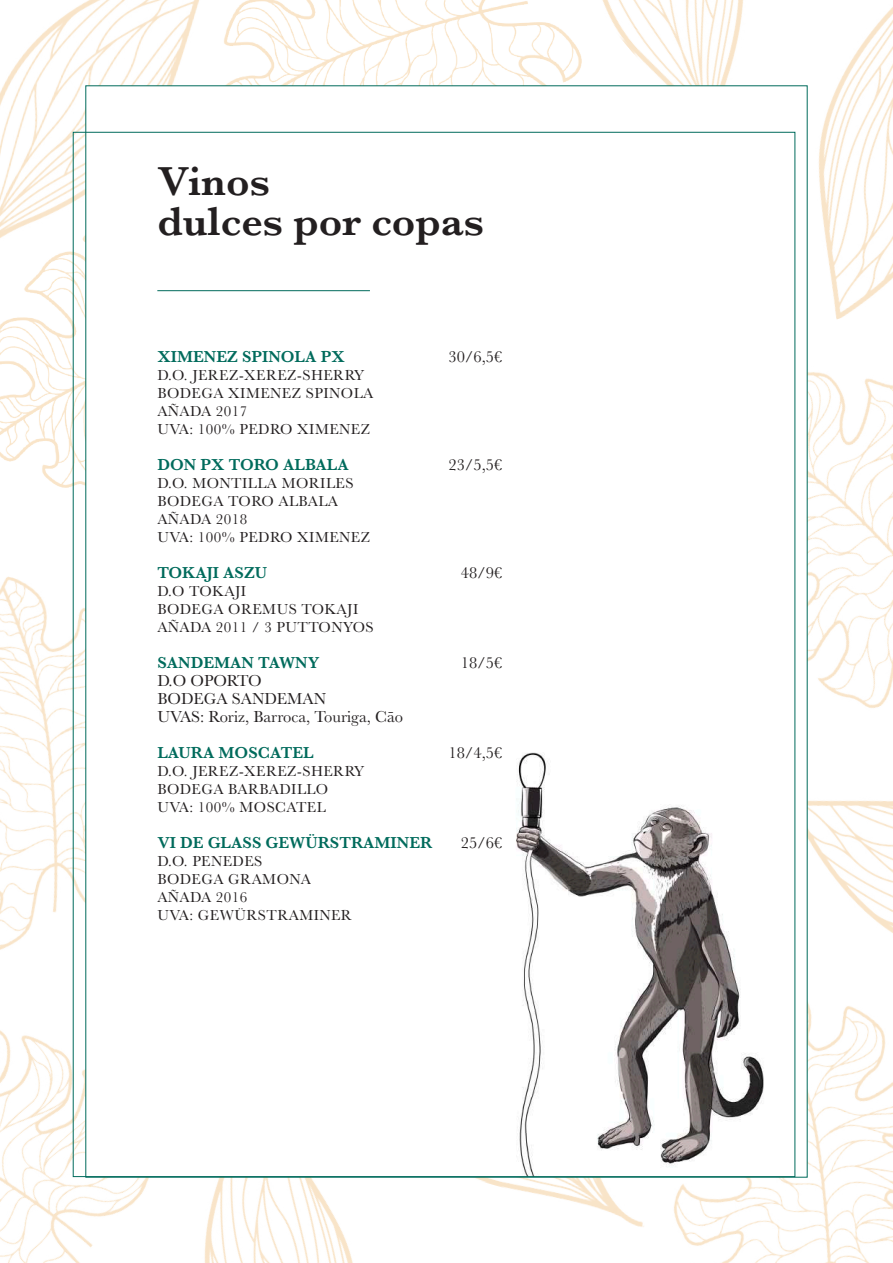
<style>
.page{position:relative;width:893px;height:1263px;background:#fff}
.page>*{position:absolute;margin:0;border:0;box-sizing:border-box;transform-origin:0 0}
.t1{font:600 42px/40.5px "Baskerville";color:#231f20}
.t2{font:600 16.5px "Baskerville";color:#006b5c}
.t3{font:16.5px/18px "Baskerville";color:#231f20}
.t4{font:15px/18px "Baskerville";letter-spacing:.03em;color:#231f20}
</style>
<div class="page">
<img style="left:0;top:0;width:199px;height:198px">
<img style="left:0;top:198px;width:85px;height:298px">
<img style="left:224px;top:0;width:275px;height:85px">
<img style="left:807px;top:319px;width:86px;height:437px">
<img style="left:680px;top:989px;width:213px;height:274px">
<img style="left:0;top:564px;width:85px;height:361px">
<img style="left:499px;top:0;width:244px;height:85px">
<img style="left:807px;top:7px;width:86px;height:312px">
<img style="left:807px;top:756px;width:86px;height:233px">
<img style="left:221px;top:1177px;width:132px;height:86px">
<img style="left:0;top:925px;width:221px;height:338px">
<img style="left:301px;top:1177px;width:395px;height:51px">
<div style="left:86px;top:86px;width:721px;height:1091px;background:#fff"></div>
<img style="left:516px;top:752px;width:248px;height:423px">
<hr style="left:157px;top:290px;width:213px;height:1px;background:#006b5c">
<h1 class="t1" style="left:157px;top:161px;width:328px">Vinos<br>dulces por copas</h1>
<p class="t2" style="left:157px;top:345px;width:189px">XIMENEZ SPINOLA PX</p>
<p class="t4" style="left:157px;top:366px;width:217px">D.O. JEREZ-XEREZ-SHERRY<br>BODEGA XIMENEZ SPINOLA<br>AÑADA 2017<br>UVA: 100% PEDRO XIMENEZ</p>
<p class="t2" style="left:157px;top:453px;width:193px">DON PX TORO ALBALA</p>
<p class="t4" style="left:157px;top:474px;width:214px">D.O. MONTILLA MORILES<br>BODEGA TORO ALBALA<br>AÑADA 2018<br>UVA: 100% PEDRO XIMENEZ</p>
<p class="t2" style="left:157px;top:561px;width:111px">TOKAJI ASZU</p>
<p class="t4" style="left:157px;top:582px;width:218px">D.O TOKAJI<br>BODEGA OREMUS TOKAJI<br>AÑADA 2011 / 3 PUTTONYOS</p>
<p class="t2" style="left:157px;top:651px;width:164px">SANDEMAN TAWNY</p>
<p class="t3" style="left:157px;top:672px;width:247px">D.O OPORTO<br>BODEGA SANDEMAN<br>UVAS: Roriz, Barroca, Touriga, Cāo</p>
<p class="t2" style="left:157px;top:741px;width:158px">LAURA MOSCATEL</p>
<p class="t4" style="left:157px;top:762px;width:208px">D.O. JEREZ-XEREZ-SHERRY<br>BODEGA BARBADILLO<br>UVA: 100% MOSCATEL</p>
<p class="t2" style="left:157px;top:831px;width:277px">VI DE GLASS GEWÜRSTRAMINER</p>
<p class="t4" style="left:157px;top:852px;width:196px">D.O. PENEDES<br>BODEGA GRAMONA<br>AÑADA 2016<br>UVA: GEWÜRSTRAMINER</p>
<p class="t3" style="left:448px;top:348px;width:55px">30/6,5€</p>
<p class="t3" style="left:448px;top:456px;width:55px">23/5,5€</p>
<p class="t3" style="left:461px;top:564px;width:43px">48/9€</p>
<p class="t3" style="left:461px;top:654px;width:43px">18/5€</p>
<p class="t3" style="left:448px;top:744px;width:55px">18/4,5€</p>
<p class="t3" style="left:461px;top:834px;width:43px">25/6€</p>
</div>
